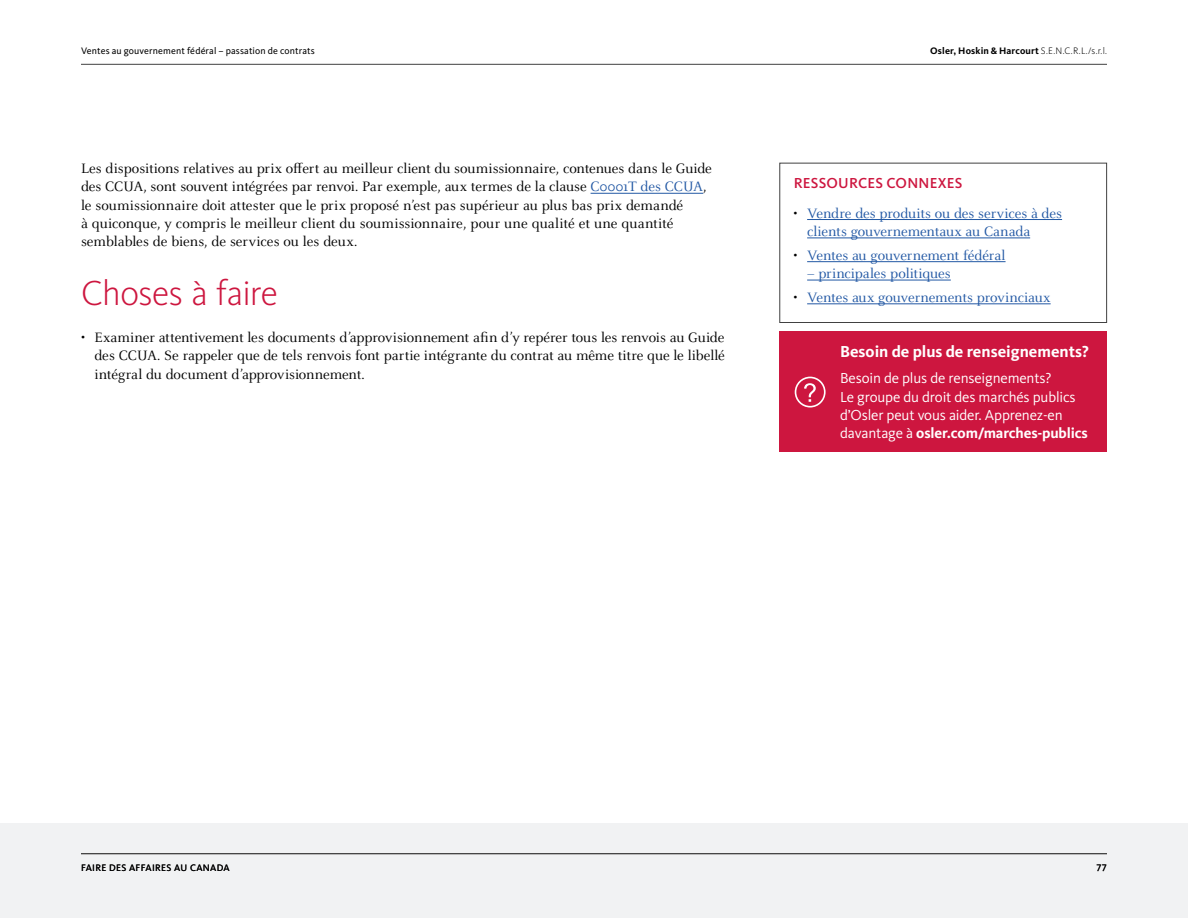
<style>
.page{position:relative;width:1188px;height:918px;background:#fff}
.page>*{position:absolute;margin:0;border:0;box-sizing:border-box;transform-origin:0 0}
.t1{font:300 36px "Kievit Pro";letter-spacing:-.015em;color:#cd163f}
.t2{font:700 16.5px "Kievit Pro";color:#fff}
.t3{font:15px/18.3px "Celeste OT";color:#000}
.t4{font:15px/18.3px "Celeste OT";letter-spacing:-.01em;color:#2258a4}
.t5{font:15px/18.3px "Kievit Pro";letter-spacing:-.01em;color:#fff}
.t6{font:500 15px "Kievit Pro";letter-spacing:.015em;color:#cd163f}
.t7{font:9.75px "Kievit Pro";letter-spacing:.015em;color:#000}
.t8{font:700 9.75px "Kievit Pro";letter-spacing:.015em;color:#000}
.t9{font:9.75px "Kievit Pro";letter-spacing:.035em;color:#000}
.s1{color:#2258a4}
.s2{font-weight:300}
.s3{color:#000}
.s4{font-weight:700}
</style>
<div class="page">
<div style="left:0;top:824px;width:1188px;height:94px;background:#f1f2f3"></div>
<hr style="left:81px;top:64px;width:1026px;height:1px;background:#414141">
<hr style="left:81px;top:853px;width:1026px;height:1px;background:#414141">
<hr style="left:591px;top:193px;width:112px;height:1px;background:#2258a4">
<div style="left:779px;top:331px;width:328px;height:121px;background:#cd163f"></div>
<svg style="left:804px;top:383px;width:12px;height:19px"></svg>
<div style="left:795px;top:377px;width:31px;height:31px;border:2px solid #fff;border-radius:50%"></div>
<hr style="left:807px;top:219px;width:255px;height:1px;background:#2258a4">
<hr style="left:807px;top:238px;width:223px;height:1px;background:#2258a4">
<hr style="left:807px;top:261px;width:199px;height:1px;background:#2258a4">
<hr style="left:807px;top:280px;width:144px;height:1px;background:#2258a4">
<hr style="left:807px;top:304px;width:244px;height:1px;background:#2258a4">
<div style="left:779px;top:163px;width:328px;height:160px;border:1px solid #414141"></div>
<p class="t7" style="left:81px;top:45px;width:235px">Ventes au gouvernement fédéral – passation de contrats</p>
<p class="t3" style="left:81px;top:159px;width:633px">Les dispositions relatives au prix offert au meilleur client du soumissionnaire, contenues dans le Guide des CCUA, sont souvent intégrées par renvoi. Par exemple, aux termes de la clause <span class="s1">C0001T des CCUA</span>, le soumissionnaire doit attester que le prix proposé n’est pas supérieur au plus bas prix demandé<br>à quiconque, y compris le meilleur client du soumissionnaire, pour une qualité et une quantité semblables de biens, de services ou les deux.</p>
<h1 class="t1" style="left:81px;top:271px;width:198px">Choses à faire</h1>
<p class="t3" style="left:94px;top:328px;width:632px;text-align:justify;text-indent:-14px">• Examiner attentivement les documents d’approvisionnement afin d’y repérer tous les renvois au Guide des CCUA. Se rappeler que de tels renvois font partie intégrante du contrat au même titre que le libellé intégral du document d’approvisionnement.</p>
<p class="t8" style="left:930px;top:45px;width:178px">Osler, Hoskin &amp; Harcourt <span class="s2">S.E.N.C.R.L./s.r.l.</span></p>
<p class="t6" style="left:794px;top:174px;width:170px">RESSOURCES CONNEXES</p>
<p class="t4" style="left:807px;top:204px;width:256px;text-indent:-14px"><span class="s3">•</span> Vendre des produits ou des services à des clients gouvernementaux au Canada</p>
<p class="t4" style="left:794px;top:246px;width:213px"><span class="s3">•</span> Ventes au gouvernement fédéral</p>
<p class="t4" style="left:807px;top:264px;width:145px">– principales politiques</p>
<p class="t4" style="left:794px;top:288px;width:258px"><span class="s3">•</span> Ventes aux gouvernements provinciaux</p>
<p class="t2" style="left:840px;top:342px;width:250px">Besoin de plus de renseignements?</p>
<p class="t5" style="left:840px;top:369px;width:249px">Besoin de plus de renseignements?<br>Le groupe du droit des marchés publics d’Osler peut vous aider. Apprenez-en davantage à <span class="s4">osler.com/marches-publics</span></p>
<p class="t9" style="left:81px;top:862px;width:150px">FAIRE DES AFFAIRES AU CANADA</p>
<p class="t7" style="left:1096px;top:862px;width:12px">77</p>
</div>
